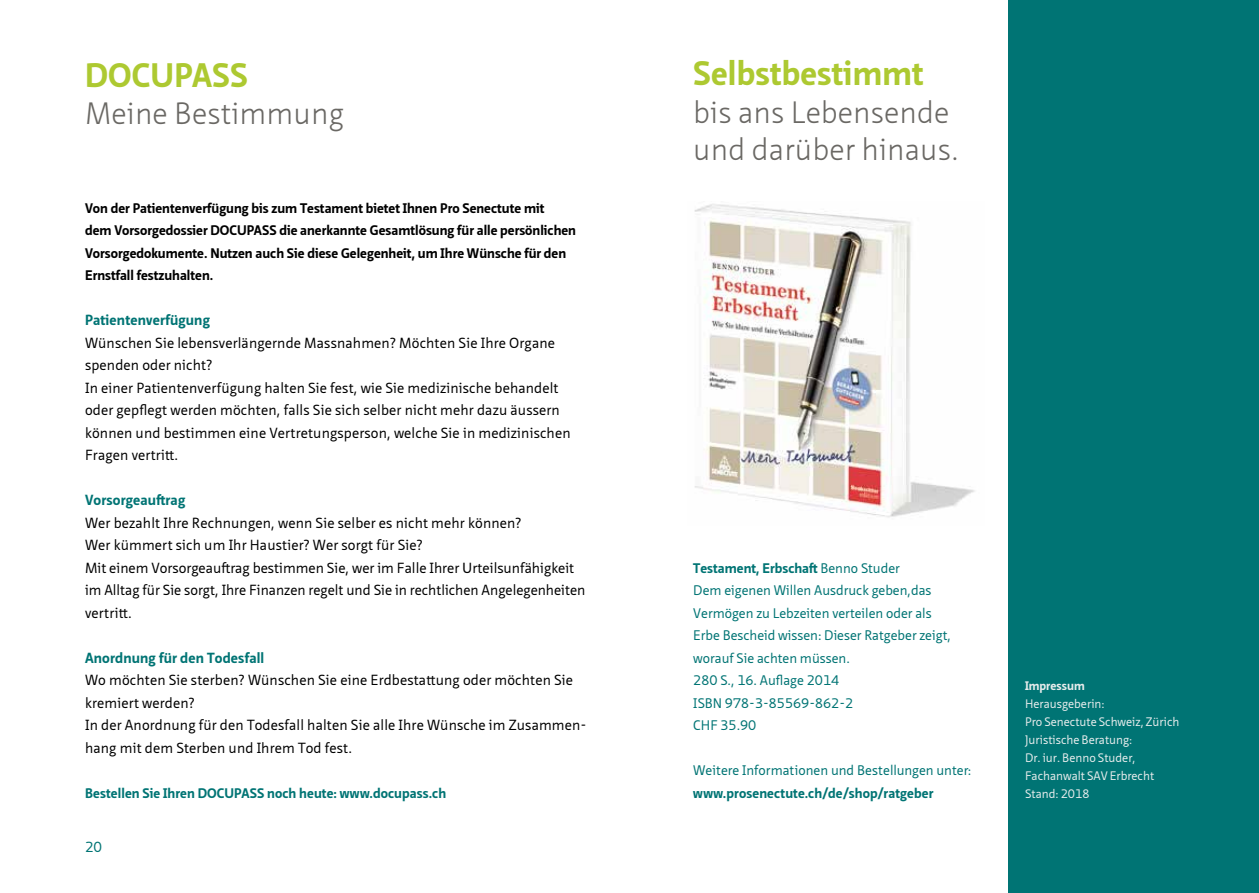
<style>
.page{position:relative;width:1259px;height:893px;background:#fff}
.page>*{position:absolute;margin:0;border:0;box-sizing:border-box;transform-origin:0 0}
.t1{font:700 33px "Neue Sans Pro";letter-spacing:.005em;color:#adc931}
.t2{font:300 30px/37.5px "Neue Sans Pro";letter-spacing:.005em;color:#6a6864}
.t3{font:14.25px/22.5px "Neue Sans Pro";letter-spacing:.01em;color:#000}
.t4{font:700 14.25px "Neue Sans Pro";letter-spacing:.01em;color:#007474}
.t5{font:14.25px "Neue Sans Pro";color:#007474}
.t6{font:13.5px/22.5px "Neue Sans Pro";color:#007474}
.t7{font:700 13.5px/22.5px "Neue Sans Pro";color:#000}
.t8{font:700 13.5px "Neue Sans Pro";letter-spacing:.01em;color:#007474}
.t9{font:12px/18px "Neue Sans Pro";color:#e7ecec}
.t10{font:700 12px "Neue Sans Pro";color:#e7ecec}
.s1{font-weight:700}
</style>
<div class="page">
<div style="left:1008px;top:0;width:251px;height:893px;background:#007474"></div>
<img style="left:694px;top:204px;width:281px;height:314px">
<h1 class="t1" style="left:85px;top:53px;width:164px">DOCUPASS</h1>
<h2 class="t2" style="left:85px;top:94px;width:260px">Meine Bestimmung</h2>
<p class="t7" style="left:85px;top:197px;width:492px">Von der Patientenverfügung bis zum Testament bietet Ihnen Pro Senectute mit<br>dem Vorsorgedossier DOCUPASS die anerkannte Gesamtlösung für alle persönlichen Vorsorgedokumente. Nutzen auch Sie diese Gelegenheit, um Ihre Wünsche für den Ernstfall festzuhalten.</p>
<p class="t4" style="left:85px;top:311px;width:126px">Patientenverfügung</p>
<p class="t3" style="left:85px;top:331px;width:487px">Wünschen Sie lebensverlängernde Massnahmen? Möchten Sie Ihre Organe spenden oder nicht?<br>In einer Patientenverfügung halten Sie fest, wie Sie medizinische behandelt oder gepflegt werden möchten, falls Sie sich selber nicht mehr dazu äussern können und bestimmen eine Vertretungsperson, welche Sie in medizinischen Fragen vertritt.</p>
<p class="t4" style="left:85px;top:491px;width:102px">Vorsorgeauftrag</p>
<p class="t3" style="left:85px;top:511px;width:502px">Wer bezahlt Ihre Rechnungen, wenn Sie selber es nicht mehr können?<br>Wer kümmert sich um Ihr Haustier? Wer sorgt für Sie?<br>Mit einem Vorsorgeauftrag bestimmen Sie, wer im Falle Ihrer Urteilsunfähigkeit im Alltag für Sie sorgt, Ihre Finanzen regelt und Sie in rechtlichen Angelegenheiten vertritt.</p>
<p class="t4" style="left:85px;top:648px;width:181px">Anordnung für den Todesfall</p>
<p class="t3" style="left:85px;top:669px;width:503px">Wo möchten Sie sterben? Wünschen Sie eine Erdbestattung oder möchten Sie kremiert werden?<br>In der Anordnung für den Todesfall halten Sie alle Ihre Wünsche im Zusammen&shy;hang mit dem Sterben und Ihrem Tod fest.</p>
<p class="t8" style="left:85px;top:784px;width:362px">Bestellen Sie Ihren DOCUPASS noch heute: www.docupass.ch</p>
<p class="t5" style="left:85px;top:838px;width:19px">20</p>
<h1 class="t1" style="left:693px;top:52px;width:232px">Selbstbestimmt</h1>
<h2 class="t2" style="left:693px;top:93px;width:267px">bis ans Lebensende und darüber hinaus.</h2>
<p class="t6" style="left:693px;top:557px;width:259px"><span class="s1">Testament, Erbschaft</span> Benno Studer<br>Dem eigenen Willen Ausdruck geben,das<br>Vermögen zu Lebzeiten verteilen oder als<br>Erbe Bescheid wissen: Dieser Ratgeber zeigt, worauf Sie achten müssen.<br>280 S., 16. Auflage 2014<br>ISBN 978-3-85569-862-2<br>CHF 35.90</p>
<p class="t6" style="left:693px;top:759px;width:280px">Weitere Informationen und Bestellungen unter:</p>
<p class="t8" style="left:693px;top:784px;width:241px">www.prosenectute.ch/de/shop/ratgeber</p>
<p class="t10" style="left:1025px;top:678px;width:61px">Impressum</p>
<p class="t9" style="left:1025px;top:695px;width:156px">Herausgeberin:<br>Pro Senectute Schweiz, Zürich<br>Juristische Beratung:<br>Dr. iur. Benno Studer,<br>Fachanwalt SAV Erbrecht<br>Stand: 2018</p>
</div>
